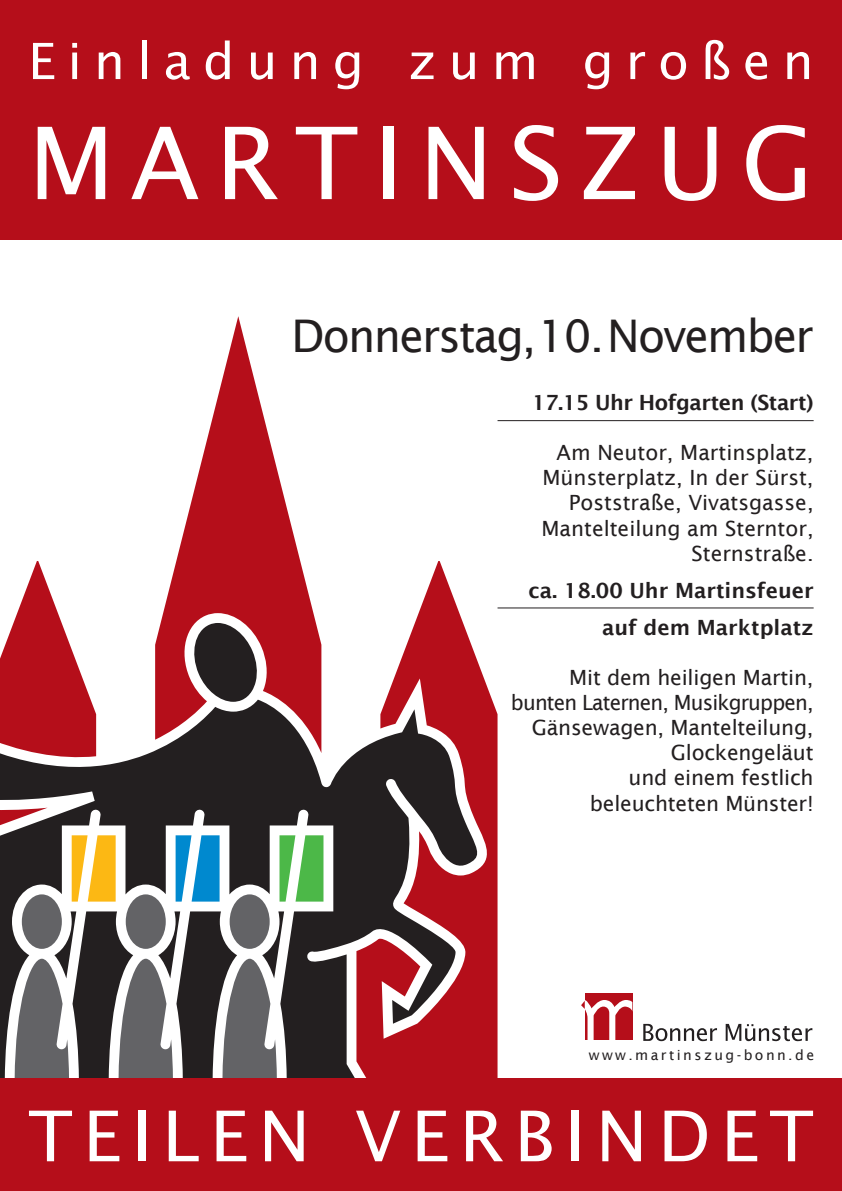
<style>
.page{position:relative;width:842px;height:1191px;background:#fff}
.page>*{position:absolute;margin:0;border:0;box-sizing:border-box;transform-origin:0 0}
.t1{font:100px "Lucida Sans";letter-spacing:.16em;color:#fff}
.t2{font:70px "Lucida Sans";letter-spacing:.15em;color:#fff}
.t3{font:50px "Lucida Sans";letter-spacing:.24em;color:#fff}
.t4{font:45px "Lucida Sans";letter-spacing:-.04em;color:#231f20}
.t5{font:21px/25.2px "Lucida Sans";letter-spacing:-.01em;color:#231f20;text-align:right}
.t6{font:600 21px/37.2px "Lucida Sans";color:#231f20;text-align:right}
.t7{font:600 21px "Lucida Sans";letter-spacing:-.02em;color:#231f20}
.t8{font:14px "Lucida Sans";letter-spacing:.175em;color:#231f20}
</style>
<div class="page">
<svg style="left:0;top:699px;width:356px;height:380px;fill:#231f20"></svg>
<div style="left:126px;top:894px;width:40px;height:55px;background:#636366;border-radius:50%"></div>
<svg style="left:356px;top:561px;width:141px;height:518px"></svg>
<svg style="left:155px;top:316px;width:166px;height:437px"></svg>
<svg style="left:279px;top:835px;width:44px;height:66px"></svg>
<svg style="left:0;top:561px;width:96px;height:199px"></svg>
<div style="left:230px;top:894px;width:40px;height:55px;background:#636366;border-radius:50%"></div>
<svg style="left:0;top:807px;width:48px;height:26px"></svg>
<svg style="left:15px;top:911px;width:269px;height:168px"></svg>
<div style="left:0;top:0;width:842px;height:240px;background:#b50e1a"></div>
<div style="left:0;top:1079px;width:842px;height:112px;background:#b50e1a"></div>
<svg style="left:581px;top:993px;width:231px;height:48px"></svg>
<div style="left:642px;top:979px;width:162px;height:36px;background:#fff"></div>
<hr style="left:583px;top:1040px;width:49px;height:2px;background:#fff">
<hr style="left:497px;top:420px;width:317px;height:1px;background:#231f20">
<hr style="left:497px;top:607px;width:317px;height:1px;background:#231f20">
<h3 class="t3" style="left:28px;top:33px;width:787px">Einladung zum großen</h3>
<h1 class="t1" style="left:28px;top:106px;width:787px">MARTINSZUG</h1>
<h3 class="t4" style="left:292px;top:310px;width:523px">Donnerstag, 10. November</h3>
<p class="t7" style="left:532px;top:390px;width:283px">17.15 Uhr Hofgarten (Start)</p>
<p class="t5" style="left:541px;top:440px;width:274px">Am Neutor, Martinsplatz,<br>Münsterplatz, In der Sürst,<br>Poststraße, Vivatsgasse,<br>Mantelteilung am Sterntor,<br>Sternstraße.</p>
<p class="t6" style="left:528px;top:572px;width:287px">ca. 18.00 Uhr Martinsfeuer auf dem Marktplatz</p>
<p class="t5" style="left:511px;top:664px;width:304px">Mit dem heiligen Martin, bunten Laternen, Musikgruppen,<br>Gänsewagen, Mantelteilung,<br>Glockengeläut<br>und einem festlich beleuchteten Münster!</p>
<p class="t8" style="left:589px;top:1047px;width:227px">www.martinszug-bonn.de</p>
<h2 class="t2" style="left:28px;top:1096px;width:787px">TEILEN VERBINDET</h2>
</div>
